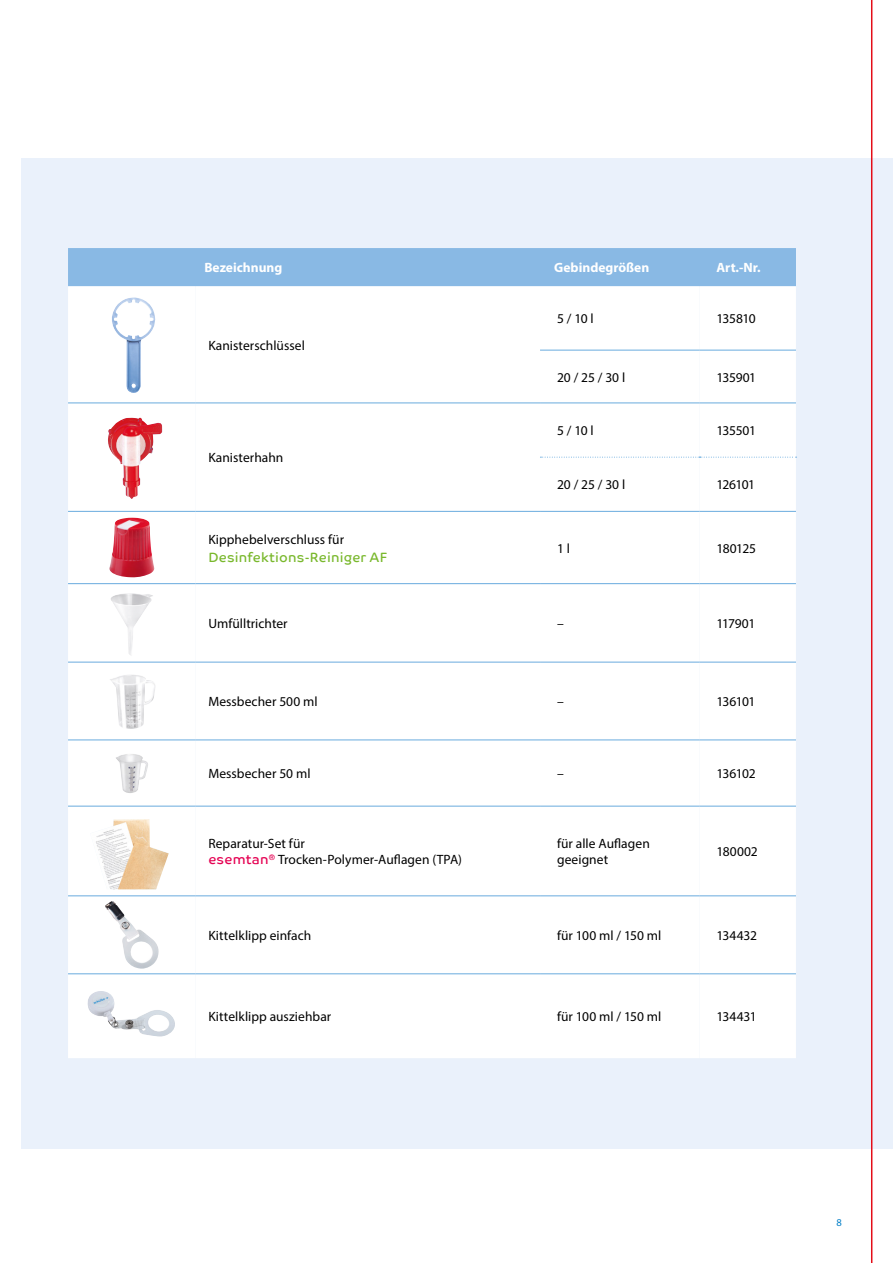
<style>
.page{position:relative;width:893px;height:1263px;background:#fff}
.page>*{position:absolute;margin:0;border:0;box-sizing:border-box;transform-origin:0 0}
.t1{font:13.5px/16.5px "Myriad Pro";color:#000}
.t2{font:700 13.5px "Myriad Pro";color:#fff}
.t3{font:13.5px "Co Text";letter-spacing:.015em;color:#79b82c}
.t4{font:10.5px "Myriad Pro";color:#007ec6}
.s1{font-family:"Co Text";color:#e50052}
</style>
<div class="page">
<div style="left:21px;top:158px;width:872px;height:990px;background:#eaf1fb"></div>
<div style="left:68px;top:248px;width:728px;height:38px;background:#89b9e4"></div>
<div style="left:68px;top:287px;width:128px;height:771px;background:#fff"></div>
<div style="left:196px;top:287px;width:503px;height:771px;background:#fff"></div>
<div style="left:699px;top:287px;width:97px;height:771px;background:#fff"></div>
<hr style="left:68px;top:973px;width:128px;height:1px;background:#69abde">
<hr style="left:196px;top:973px;width:344px;height:1px;background:#69abde">
<hr style="left:540px;top:973px;width:159px;height:1px;background:#69abde">
<hr style="left:699px;top:973px;width:97px;height:1px;background:#69abde">
<hr style="left:68px;top:895px;width:128px;height:1px;background:#69abde">
<hr style="left:196px;top:895px;width:344px;height:1px;background:#69abde">
<hr style="left:540px;top:895px;width:159px;height:1px;background:#69abde">
<hr style="left:699px;top:895px;width:97px;height:1px;background:#69abde">
<hr style="left:68px;top:402px;width:128px;height:1px;background:#69abde">
<hr style="left:196px;top:402px;width:344px;height:1px;background:#69abde">
<hr style="left:68px;top:511px;width:128px;height:1px;background:#69abde">
<hr style="left:196px;top:511px;width:344px;height:1px;background:#69abde">
<hr style="left:540px;top:511px;width:159px;height:1px;background:#69abde">
<hr style="left:699px;top:511px;width:97px;height:1px;background:#69abde">
<hr style="left:68px;top:583px;width:128px;height:1px;background:#69abde">
<hr style="left:196px;top:583px;width:344px;height:1px;background:#69abde">
<hr style="left:540px;top:583px;width:159px;height:1px;background:#69abde">
<hr style="left:699px;top:583px;width:97px;height:1px;background:#69abde">
<hr style="left:68px;top:662px;width:128px;height:1px;background:#69abde">
<hr style="left:196px;top:662px;width:344px;height:1px;background:#69abde">
<hr style="left:540px;top:662px;width:159px;height:1px;background:#69abde">
<hr style="left:699px;top:662px;width:97px;height:1px;background:#69abde">
<hr style="left:68px;top:739px;width:128px;height:1px;background:#69abde">
<hr style="left:196px;top:739px;width:344px;height:1px;background:#69abde">
<hr style="left:540px;top:739px;width:159px;height:1px;background:#69abde">
<hr style="left:699px;top:739px;width:97px;height:1px;background:#69abde">
<hr style="left:68px;top:806px;width:128px;height:1px;background:#69abde">
<hr style="left:196px;top:806px;width:344px;height:1px;background:#69abde">
<hr style="left:540px;top:806px;width:159px;height:1px;background:#69abde">
<hr style="left:699px;top:806px;width:97px;height:1px;background:#69abde">
<svg style="left:540px;top:457px;width:257px;height:1px"></svg>
<hr style="left:540px;top:350px;width:159px;height:1px;background:#69abde">
<hr style="left:699px;top:350px;width:97px;height:1px;background:#69abde">
<hr style="left:540px;top:402px;width:159px;height:1px;background:#69abde">
<hr style="left:699px;top:402px;width:97px;height:1px;background:#69abde">
<img style="left:112px;top:297px;width:44px;height:97px">
<img style="left:107px;top:417px;width:55px;height:82px">
<img style="left:108px;top:518px;width:47px;height:60px">
<img style="left:110px;top:593px;width:44px;height:63px">
<img style="left:109px;top:674px;width:47px;height:55px">
<img style="left:115px;top:754px;width:33px;height:39px">
<img style="left:90px;top:819px;width:79px;height:70px">
<img style="left:105px;top:901px;width:54px;height:68px">
<img style="left:87px;top:991px;width:88px;height:46px">
<hr style="left:871px;top:0;width:1px;height:1263px;background:#e40d18">
<p class="t2" style="left:204px;top:259px;width:80px">Bezeichnung</p>
<p class="t2" style="left:554px;top:259px;width:97px">Gebindegrößen</p>
<p class="t2" style="left:716px;top:259px;width:46px">Art.-Nr.</p>
<p class="t1" style="left:208px;top:337px;width:98px">Kanisterschlüssel</p>
<p class="t1" style="left:208px;top:449px;width:77px">Kanisterhahn</p>
<p class="t1" style="left:208px;top:531px;width:137px">Kipphebelverschluss für</p>
<p class="t3" style="left:208px;top:549px;width:181px">Desinfektions-Reiniger AF</p>
<p class="t1" style="left:557px;top:310px;width:38px">5 / 10 l</p>
<p class="t1" style="left:716px;top:310px;width:41px">135810</p>
<p class="t1" style="left:557px;top:369px;width:70px">20 / 25 / 30 l</p>
<p class="t1" style="left:716px;top:369px;width:41px">135901</p>
<p class="t1" style="left:557px;top:422px;width:38px">5 / 10 l</p>
<p class="t1" style="left:716px;top:422px;width:41px">135501</p>
<p class="t1" style="left:557px;top:476px;width:70px">20 / 25 / 30 l</p>
<p class="t1" style="left:716px;top:476px;width:40px">126101</p>
<p class="t1" style="left:557px;top:540px;width:14px">1 l</p>
<p class="t1" style="left:716px;top:540px;width:41px">180125</p>
<p class="t1" style="left:208px;top:615px;width:81px">Umfülltrichter</p>
<p class="t1" style="left:557px;top:615px;width:8px">–</p>
<p class="t1" style="left:716px;top:615px;width:40px">117901</p>
<p class="t1" style="left:208px;top:693px;width:111px">Messbecher 500 ml</p>
<p class="t1" style="left:557px;top:693px;width:8px">–</p>
<p class="t1" style="left:716px;top:693px;width:40px">136101</p>
<p class="t1" style="left:208px;top:765px;width:104px">Messbecher 50 ml</p>
<p class="t1" style="left:557px;top:765px;width:8px">–</p>
<p class="t1" style="left:716px;top:765px;width:41px">136102</p>
<p class="t1" style="left:208px;top:835px;width:255px">Reparatur-Set für<br><span class="s1">esemtan</span><sup>®</sup> Trocken-Polymer-Auflagen (TPA)</p>
<p class="t1" style="left:557px;top:835px;width:94px">für alle Auflagen geeignet</p>
<p class="t1" style="left:716px;top:843px;width:43px">180002</p>
<p class="t1" style="left:208px;top:927px;width:105px">Kittelklipp einfach</p>
<p class="t1" style="left:557px;top:927px;width:106px">für 100 ml / 150 ml</p>
<p class="t1" style="left:716px;top:927px;width:42px">134432</p>
<p class="t1" style="left:208px;top:1008px;width:124px">Kittelklipp ausziehbar</p>
<p class="t1" style="left:557px;top:1008px;width:106px">für 100 ml / 150 ml</p>
<p class="t1" style="left:716px;top:1008px;width:42px">134431</p>
<p class="t4" style="left:837px;top:1216px;width:7px">8</p>
</div>
